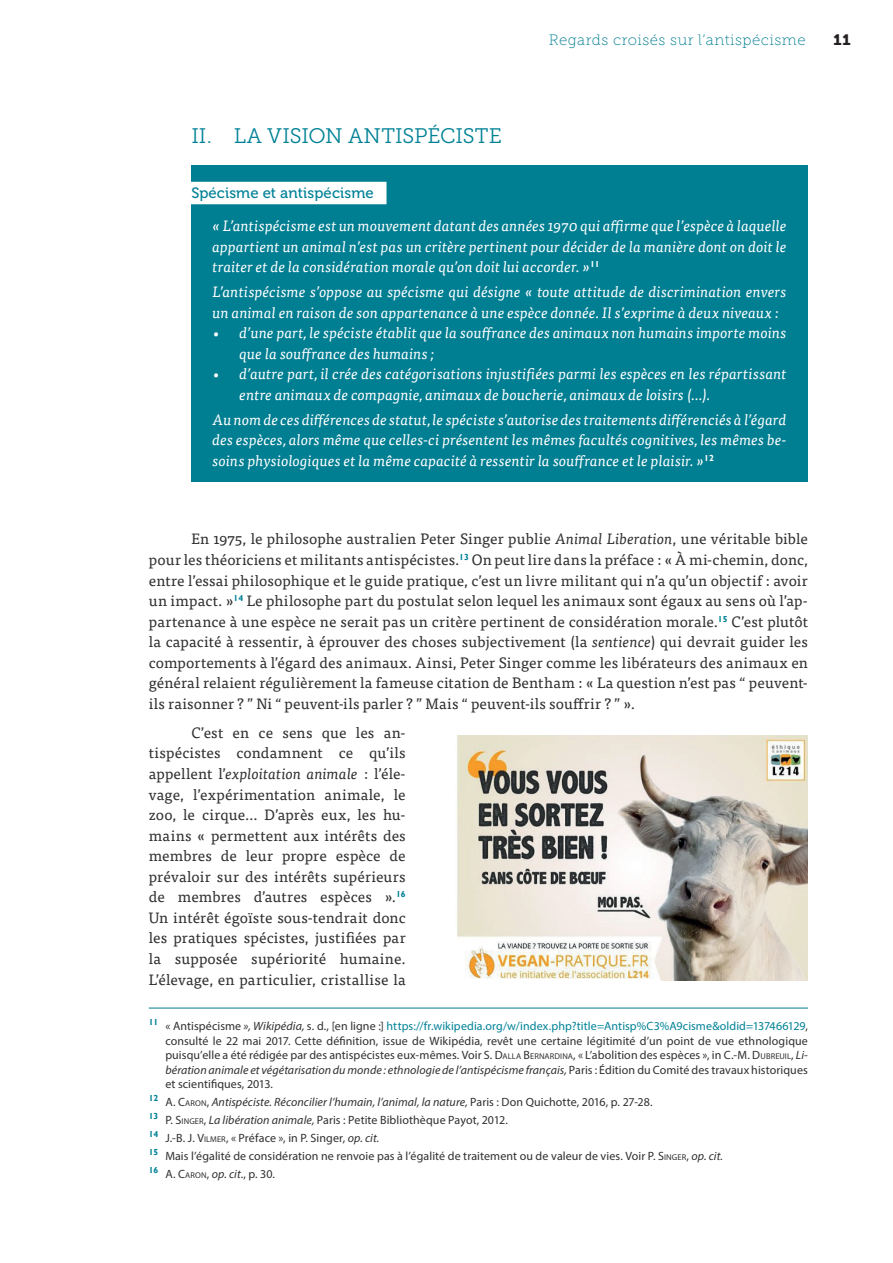
<style>
.page{position:relative;width:893px;height:1263px;background:#fff}
.page>*{position:absolute;margin:0;border:0;box-sizing:border-box;transform-origin:0 0}
.t1{font:21px "Museo Slab 300";letter-spacing:-.01em;color:#008296}
.t2{font:15px/20.5px "Tisa Pro";letter-spacing:.005em;color:#312f30;text-align:justify}
.t3{font:italic 15px/20.5px "Tisa Pro";color:#fff}
.t4{font:15px "Museo Slab 100";letter-spacing:.035em;color:#007e92}
.t5{font:15px "Museo 500";letter-spacing:.005em;color:#008296}
.t6{font:15px "Museo Slab 900";color:#231f20}
.t7{font:12px/14.4px "Myriad Pro";letter-spacing:.005em;color:#312f30;text-align:justify}
.s1{font-style:italic}
.s2{color:#008296}
.s3{font-style:inherit}
.s4{font-size:8.4px}
</style>
<div class="page">
<div style="left:191px;top:165px;width:617px;height:316px;background:#007e92"></div>
<div style="left:166px;top:182px;width:220px;height:22px;background:#fff"></div>
<hr style="left:149px;top:1008px;width:659px;height:1px;background:#007e92">
<img style="left:457px;top:736px;width:351px;height:244px">
<h1 class="t1" style="left:191px;top:125px;width:312px">II. LA VISION ANTISPÉCISTE</h1>
<p class="t4" style="left:549px;top:31px;width:258px">Regards croisés sur l’antispécisme</p>
<p class="t6" style="left:833px;top:31px;width:19px">11</p>
<p class="t5" style="left:191px;top:184px;width:184px">Spécisme et antispécisme</p>
<p class="t3" style="left:213px;top:215px;width:576px;text-align:justify">« L’antispécisme est un mouvement datant des années 1970 qui affirme que l’espèce à laquelle appartient un animal n’est pas un critère pertinent pour décider de la manière dont on doit le traiter et de la considération morale qu’on doit lui accorder. »<sup>11</sup></p>
<p class="t3" style="left:213px;top:281px;width:576px">L’antispécisme s’oppose au spécisme qui désigne « toute attitude de discrimination envers un animal en raison de son appartenance à une espèce donnée. Il s’exprime à deux niveaux :</p>
<p class="t3" style="left:240px;top:322px;width:549px;text-indent:-27px">• d’une part, le spéciste établit que la souffrance des animaux non humains importe moins que la souffrance des humains ;</p>
<p class="t3" style="left:240px;top:363px;width:549px;text-indent:-27px">• d’autre part, il crée des catégorisations injustifiées parmi les espèces en les répartissant entre animaux de compagnie, animaux de boucherie, animaux de loisirs (…).</p>
<p class="t3" style="left:213px;top:408px;width:576px;text-align:justify">Au nom de ces différences de statut, le spéciste s’autorise des traitements différenciés à l’égard des espèces, alors même que celles-ci présentent les mêmes facultés cognitives, les mêmes be&shy;soins physiologiques et la même capacité à ressentir la souffrance et le plaisir. »<sup>12</sup></p>
<p class="t2" style="left:149px;top:528px;width:661px;text-indent:43px">En 1975, le philosophe australien Peter Singer publie <span class="s1">Animal Liberation</span>, une véritable bible pour les théoriciens et militants antispécistes.<sup>13</sup> On peut lire dans la préface : « À mi-chemin, donc, entre l’essai philosophique et le guide pratique, c’est un livre militant qui n’a qu’un objectif : avoir un impact. »<sup>14</sup> Le philosophe part du postulat selon lequel les animaux sont égaux au sens où l’ap&shy;partenance à une espèce ne serait pas un critère pertinent de considération morale.<sup>15</sup> C’est plutôt la capacité à ressentir, à éprouver des choses subjectivement (la <span class="s1">sentience</span>) qui devrait guider les comportements à l’égard des animaux. Ainsi, Peter Singer comme les libérateurs des animaux en général relaient régulièrement la fameuse citation de Bentham : « La question n’est pas “ peuvent&shy;ils raisonner ? ” Ni “ peuvent-ils parler ? ” Mais “ peuvent-ils souffrir ? ” ».</p>
<p class="t2" style="left:149px;top:721px;width:258px;text-indent:43px">C’est en ce sens que les an&shy;tispécistes condamnent ce qu’ils appellent l’<span class="s1">exploitation animale</span> : l’éle&shy;vage, l’expérimentation animale, le zoo, le cirque… D’après eux, les hu&shy;mains « permettent aux intérêts des membres de leur propre espèce de prévaloir sur des intérêts supérieurs de membres d’autres espèces ».<sup>16<br></sup>Un intérêt égoïste sous-tendrait donc les pratiques spécistes, justifiées par la supposée supériorité humaine.<br>L’élevage, en particulier, cristallise la</p>
<p class="t7" style="left:165px;top:1019px;width:644px;text-indent:-17px"><sup>11</sup> « Antispécisme <span class="s1">», Wikipédia,</span> s. d., [en ligne :] <span class="s2">https://fr.wikipedia.org/w/index.php?title=Antisp%C3%A9cisme&amp;oldid=137466129</span>, consulté le 22 mai 2017. Cette définition, issue de Wikipédia, revêt une certaine légitimité d’un point de vue ethnologique puisqu’elle a été rédigée par des antispécistes eux-mêmes. Voir S. <span class="s3">D</span><span class="s4">ALLA</span> <span class="s3">B</span><span class="s4">ERNARDINA</span>, « L’abolition des espèces », in C.-M. <span class="s3">D</span> <span class="s4">UBREUIL</span>, <span class="s1">Li&shy;bération animale et végétarisation du monde : ethnologie de l’antispécisme français,</span> Paris : Édition du Comité des travaux historiques et scientifiques, 2013<span class="s1">.</span></p>
<p class="t7" style="left:149px;top:1093px;width:576px;line-height:18px;text-align:left"><sup>12</sup> A. <span class="s3">C</span><span class="s4">ARON</span> <span class="s3">,</span> <span class="s1">Antispéciste. Réconcilier l’humain, l’animal, la nature,</span> Paris : Don Quichotte, 2016, p. 27‑28.<br><sup>13</sup> P. <span class="s3">S</span><span class="s4">IN GER</span><span class="s3">,</span> <span class="s1">La libération animale,</span> Paris : Petite Bibliothèque Payot, 2012.<br><sup>14</sup> J.-B. J. <span class="s3">V</span><span class="s4">ILMER</span><span class="s3">,</span> « Préface », in P. Singer, <span class="s1">op. cit.<br></span><sup>15</sup> Mais l’égalité de considération ne renvoie pas à l’égalité de traitement ou de valeur de vies. Voir P. <span class="s3">S</span><span class="s4">INGER</span>, <span class="s1">op. cit.<br></span><sup>16</sup> A. <span class="s3">C</span><span class="s4">ARON</span><span class="s3">,</span> <span class="s1">op. cit</span>., p. 30.</p>
</div>
